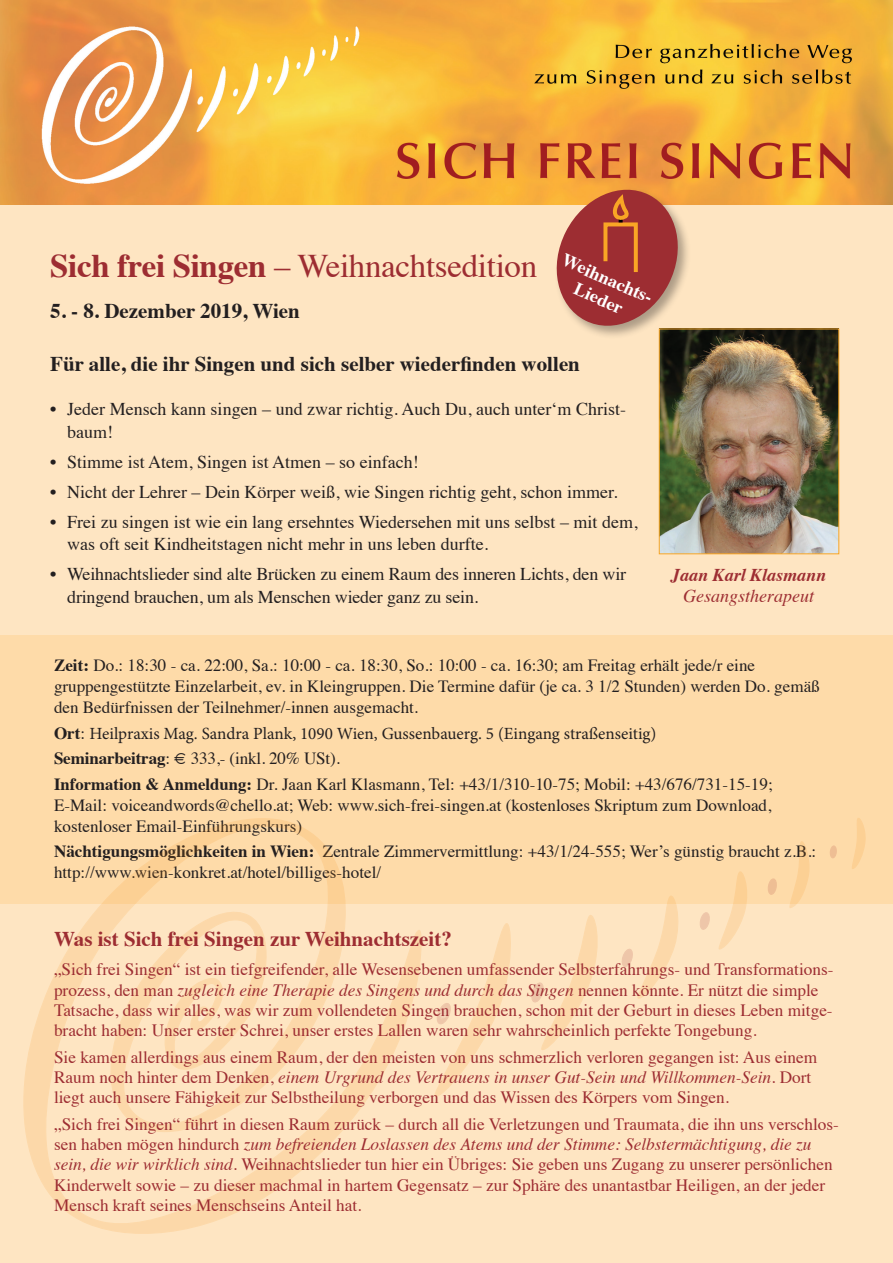
<style>
.page{position:relative;width:893px;height:1263px;background:#fff}
.page>*{position:absolute;margin:0;border:0;box-sizing:border-box;transform-origin:0 0}
.t1{font:33px "Times";letter-spacing:-.01em;color:#9d2d32}
.t2{font:700 21px "Times";color:#231f20}
.t3{font:700 21px "Times";color:#9d2d32}
.t4{font:700 18.3px/21.6px "Times";color:#fff;text-align:center}
.t5{font:18px/22.5px "Times";color:#231f20}
.t6{font:italic 700 18px "Times";color:#9d2d32}
.t7{font:italic 18px "Times";color:#9d2d32}
.t8{font:17.25px/20.2px "Times";color:#9d2d32}
.t9{font:17.1px/21px "Times";color:#231f20}
.t10{font:17.1px "Minion Pro";color:#231f20}
.s1{font-weight:700}
.s2{font-family:"Times";font-weight:700}
.s3{font-family:"Times"}
.s4{font-style:italic}
</style>
<div class="page">
<div style="left:0;top:196px;width:893px;height:1067px;background:#fee5c2"></div>
<img style="left:0;top:0;width:893px;height:204px">
<img style="left:661px;top:331px;width:176px;height:221px">
<div style="left:659px;top:329px;width:180px;height:225px;border:1px solid #f9a625"></div>
<div style="left:0;top:635px;width:893px;height:269px;background:#fedba9"></div>
<svg style="left:23px;top:818px;width:399px;height:416px"></svg>
<svg style="left:719px;top:871px;width:28px;height:78px"></svg>
<svg style="left:789px;top:841px;width:21px;height:67px"></svg>
<svg style="left:852px;top:818px;width:14px;height:51px"></svg>
<svg style="left:434px;top:923px;width:77px;height:174px"></svg>
<svg style="left:531px;top:915px;width:67px;height:135px"></svg>
<svg style="left:621px;top:896px;width:58px;height:103px"></svg>
<svg style="left:700px;top:912px;width:10px;height:18px"></svg>
<svg style="left:768px;top:878px;width:9px;height:17px"></svg>
<svg style="left:830px;top:845px;width:7px;height:13px"></svg>
<svg style="left:184px;top:977px;width:40px;height:55px"></svg>
<img style="left:438px;top:1007px;width:12px;height:14px">
<div style="left:555px;top:188px;width:137px;height:152px;background:#231f20;opacity:.37"></div>
<svg style="left:548px;top:181px;width:138px;height:154px"></svg>
<h1 class="t1" style="left:50px;top:235px;width:488px"><span class="s1">Sich frei Singen</span> – Weihnachtsedition</h1>
<p class="t2" style="left:50px;top:291px;width:251px">5. - 8. Dezember 2019, Wien</p>
<p class="t4" style="left:568px;top:247px;width:102px;rotate:24deg">Weihnachts-<br>Lieder</p>
<p class="t2" style="left:50px;top:344px;width:531px">Für alle, die ihr Singen und sich selber wiederfinden wollen</p>
<p class="t5" style="left:67px;top:396px;width:560px;text-indent:-17px">• Jeder Mensch kann singen – und zwar richtig. Auch Du, auch unter‘m Christ&shy;baum!</p>
<p class="t5" style="left:50px;top:449px;width:370px">• Stimme ist Atem, Singen ist Atmen – so einfach!</p>
<p class="t5" style="left:50px;top:479px;width:569px">• Nicht der Lehrer – Dein Körper weiß, wie Singen richtig geht, schon immer.</p>
<p class="t5" style="left:67px;top:509px;width:572px;text-indent:-17px">• Frei zu singen ist wie ein lang ersehntes Wiedersehen mit uns selbst – mit dem, was oft seit Kindheitstagen nicht mehr in uns leben durfte.</p>
<p class="t5" style="left:67px;top:561px;width:560px;text-indent:-17px">• Weihnachtslieder sind alte Brücken zu einem Raum des inneren Lichts, den wir dringend brauchen, um als Menschen wieder ganz zu sein.</p>
<p class="t6" style="left:671px;top:558px;width:157px">Jaan Karl Klasmann</p>
<p class="t7" style="left:683px;top:581px;width:132px">Gesangstherapeut</p>
<p class="t9" style="left:54px;top:654px;width:767px"><span class="s1">Zeit:</span> Do.: 18:30 - ca. 22:00, Sa.: 10:00 - ca. 18:30, So.: 10:00 - ca. 16:30; am Freitag erhält jede/r eine gruppengestützte Einzelarbeit, ev. in Kleingruppen. Die Termine dafür (je ca. 3 1/2 Stunden) werden Do. gemäß den Bedürfnissen der Teilnehmer/-innen ausgemacht.</p>
<p class="t10" style="left:54px;top:722px;width:604px"><span class="s2">Ort</span><span class="s3">:</span> Heilpraxis Mag. Sandra Plank, 1090 Wien, Gussenbauerg. 5 (Eingang straßenseitig)</p>
<p class="t9" style="left:54px;top:744px;width:720px;line-height:25.5px"><span class="s1">Seminarbeitrag</span>: € 333,- (inkl. 20% USt).<br><span class="s1">Information &amp; Anmeldung:</span> Dr. Jaan Karl Klasmann, Tel: +43/1/310-10-75; Mobil: +43/676/731-15-19;</p>
<p class="t9" style="left:54px;top:793px;width:719px">E-Mail: voiceandwords@chello.at; Web: www.sich-frei-singen.at (kostenloses Skriptum zum Download, kostenloser Email-Einführungskurs)</p>
<p class="t9" style="left:54px;top:840px;width:764px"><span class="s1">Nächtigungsmöglichkeiten in Wien:</span> Zentrale Zimmervermittlung: +43/1/24-555; Wer’s günstig braucht z.B.: http://www.wien-konkret.at/hotel/billiges-hotel/</p>
<p class="t3" style="left:54px;top:919px;width:399px">Was ist Sich frei Singen zur Weihnachtszeit?</p>
<p class="t8" style="left:54px;top:958px;width:781px">„Sich frei Singen“ ist ein tiefgreifender, alle Wesensebenen umfassender Selbsterfahrungs- und Transformations&shy;prozess, den man <span class="s4">zugleich eine Therapie des Singens und durch das Singen</span> nennen könnte. Er nützt die simple Tatsache, dass wir alles, was wir zum vollendeten Singen brauchen, schon mit der Geburt in dieses Leben mitge&shy;bracht haben: Unser erster Schrei, unser erstes Lallen waren sehr wahrscheinlich perfekte Tongebung.</p>
<p class="t8" style="left:54px;top:1045px;width:765px">Sie kamen allerdings aus einem Raum, der den meisten von uns schmerzlich verloren gegangen ist: Aus einem<br>Raum noch hinter dem Denken, <span class="s4">einem Urgrund des Vertrauens in unser Gut-Sein und Willkommen-Sein.</span> Dort liegt auch unsere Fähigkeit zur Selbstheilung verborgen und das Wissen des Körpers vom Singen.</p>
<p class="t8" style="left:54px;top:1112px;width:786px">„Sich frei Singen“ führt in diesen Raum zurück – durch all die Verletzungen und Traumata, die ihn uns verschlos&shy;sen haben mögen hindurch <span class="s4">zum befreienden Loslassen des Atems und der Stimme: Selbstermächtigung, die zu sein, die wir wirklich sind.</span> Weihnachtslieder tun hier ein Übriges: Sie geben uns Zugang zu unserer persönlichen Kinderwelt sowie – zu dieser machmal in hartem Gegensatz – zur Sphäre des unantastbar Heiligen, an der jeder Mensch kraft seines Menschseins Anteil hat.</p>
</div>
